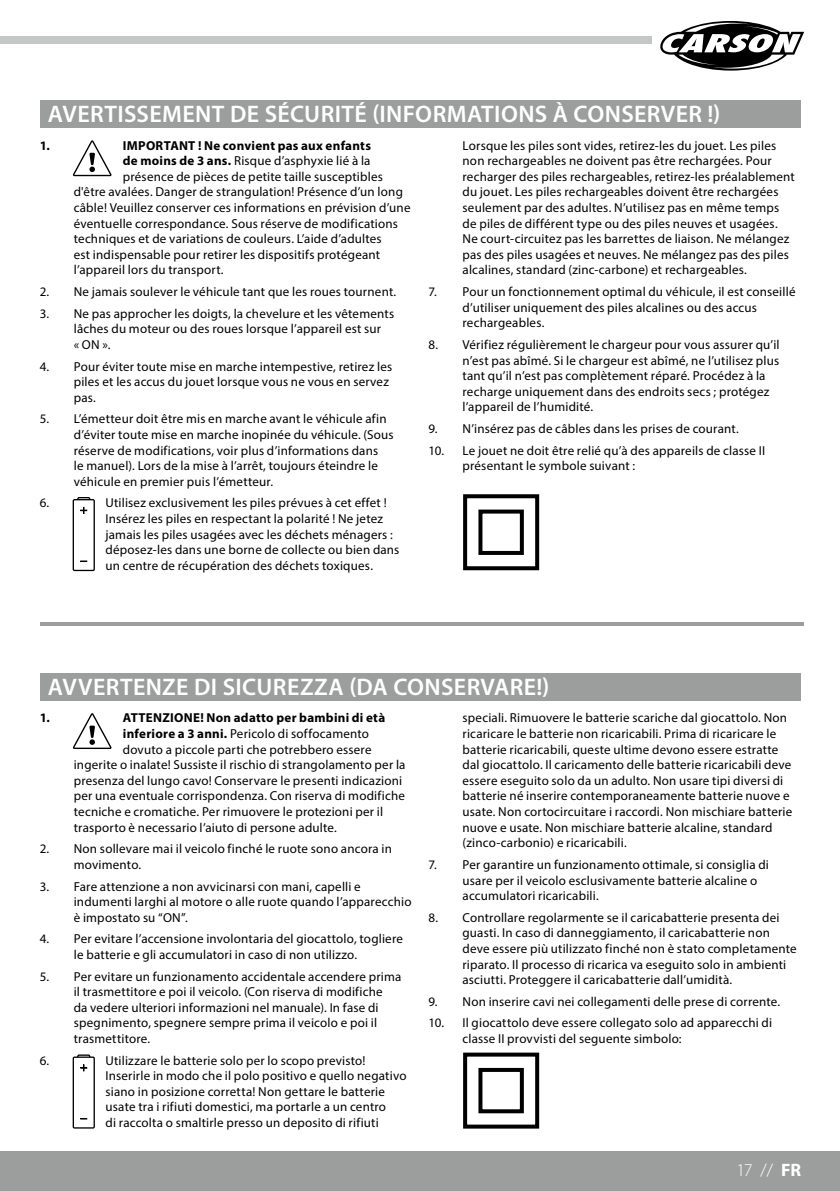
<style>
.page{position:relative;width:840px;height:1191px;background:#fff}
.page>*{position:absolute;margin:0;border:0;box-sizing:border-box;transform-origin:0 0}
.t1{font:600 24px "Myriad Pro";letter-spacing:.015em;color:#fff}
.t2{font:300 18px "Myriad Pro";color:#fff}
.t3{font:13px/15.6px "Myriad Pro";letter-spacing:.015em;color:#000}
.t4{font:700 13px "Myriad Pro";letter-spacing:.02em;color:#000}
.s1{font-weight:700}
</style>
<div class="page">
<div style="left:0;top:1151px;width:839px;height:40px;background:#9c9d9d"></div>
<div style="left:0;top:36px;width:651px;height:8px;background:#c5c6c6"></div>
<svg style="left:660px;top:21px;width:144px;height:50px"></svg>
<div style="left:40px;top:100px;width:759px;height:28px;background:#9c9d9d"></div>
<div style="left:463px;top:494px;width:76px;height:76px;border:4px solid #000"></div>
<div style="left:478px;top:509px;width:45px;height:46px;border:4px solid #000"></div>
<svg style="left:73px;top:140px;width:38px;height:36px"></svg>
<div style="left:77px;top:497px;width:13px;height:6px;border:1px solid #000"></div>
<div style="left:73px;top:500px;width:21px;height:70px;background:#fff"></div>
<div style="left:73px;top:499px;width:22px;height:72px;border:1px solid #000"></div>
<svg style="left:80px;top:507px;width:7px;height:6px"></svg>
<div style="left:40px;top:672px;width:759px;height:28px;background:#9c9d9d"></div>
<div style="left:463px;top:1052px;width:76px;height:76px;border:4px solid #000"></div>
<div style="left:478px;top:1068px;width:45px;height:45px;border:4px solid #000"></div>
<svg style="left:73px;top:713px;width:38px;height:36px"></svg>
<div style="left:77px;top:1054px;width:13px;height:7px;border:1px solid #000"></div>
<div style="left:73px;top:1057px;width:21px;height:71px;background:#fff"></div>
<div style="left:73px;top:1056px;width:22px;height:72px;border:1px solid #000"></div>
<svg style="left:80px;top:1064px;width:7px;height:7px"></svg>
<hr style="left:40px;top:622px;width:763px;height:4px;background:#9c9d9d">
<h1 class="t1" style="left:48px;top:99px;width:673px">AVERTISSEMENT DE SÉCURITÉ (INFORMATIONS À CONSERVER !)</h1>
<p class="t4" style="left:40px;top:137px;width:12px">1.</p>
<p class="t4" style="left:123px;top:137px;width:249px">IMPORTANT ! Ne convient pas aux enfants</p>
<p class="t3" style="left:123px;top:153px;width:249px"><span class="s1">de moins de 3 ans.</span> Risque d’asphyxie lié à la</p>
<p class="t3" style="left:123px;top:168px;width:261px">présence de pièces de petite taille susceptibles</p>
<p class="t3" style="left:74px;top:184px;width:330px">d'être avalées. Danger de strangulation! Présence d’un long</p>
<p class="t3" style="left:74px;top:200px;width:338px">câble! Veuillez conserver ces informations en prévision d’une</p>
<p class="t3" style="left:74px;top:215px;width:325px">éventuelle correspondance. Sous réserve de modifications</p>
<p class="t3" style="left:74px;top:231px;width:309px">techniques et de variations de couleurs. L’aide d’adultes</p>
<p class="t3" style="left:74px;top:246px;width:308px">est indispensable pour retirer les dispositifs protégeant</p>
<p class="t3" style="left:74px;top:262px;width:151px">l’appareil lors du transport.</p>
<p class="t3" style="left:40px;top:284px;width:358px">2. Ne jamais soulever le véhicule tant que les roues tournent.</p>
<p class="t3" style="left:74px;top:305px;width:322px;text-indent:-34px">3. Ne pas approcher les doigts, la chevelure et les vêtements lâches du moteur ou des roues lorsque l’appareil est sur<br>« ON ».</p>
<p class="t3" style="left:74px;top:358px;width:320px;text-indent:-34px">4. Pour éviter toute mise en marche intempestive, retirez les piles et les accus du jouet lorsque vous ne vous en servez pas.</p>
<p class="t3" style="left:74px;top:411px;width:321px;text-indent:-34px">5. L’émetteur doit être mis en marche avant le véhicule afin d’éviter toute mise en marche inopinée du véhicule. (Sous réserve de modifications, voir plus d’informations dans<br>le manuel). Lors de la mise à l’arrêt, toujours éteindre le véhicule en premier puis l’émetteur.</p>
<p class="t3" style="left:40px;top:495px;width:11px">6.</p>
<p class="t3" style="left:105px;top:495px;width:295px">Utilisez exclusivement les piles prévues à cet effet !<br>Insérez les piles en respectant la polarité ! Ne jetez jamais les piles usagées avec les déchets ménagers : déposez-les dans une borne de collecte ou bien dans un centre de récupération des déchets toxiques.</p>
<p class="t3" style="left:462px;top:137px;width:334px">Lorsque les piles sont vides, retirez-les du jouet. Les piles non rechargeables ne doivent pas être rechargées. Pour recharger des piles rechargeables, retirez-les préalablement du jouet. Les piles rechargeables doivent être rechargées seulement par des adultes. N’utilisez pas en même temps de piles de différent type ou des piles neuves et usagées.<br>Ne court-circuitez pas les barrettes de liaison. Ne mélangez pas des piles usagées et neuves. Ne mélangez pas des piles alcalines, standard (zinc-carbone) et rechargeables.</p>
<p class="t3" style="left:462px;top:284px;width:334px;text-indent:-34px">7. Pour un fonctionnement optimal du véhicule, il est conseillé d’utiliser uniquement des piles alcalines ou des accus rechargeables.</p>
<p class="t3" style="left:462px;top:336px;width:318px;text-indent:-34px">8. Vérifiez régulièrement le chargeur pour vous assurer qu’il n’est pas abîmé. Si le chargeur est abîmé, ne l’utilisez plus tant qu’il n’est pas complètement réparé. Procédez à la recharge uniquement dans des endroits secs ; protégez l’appareil de l’humidité.</p>
<p class="t3" style="left:428px;top:420px;width:311px">9. N’insérez pas de câbles dans les prises de courant.</p>
<p class="t3" style="left:462px;top:442px;width:304px;text-indent:-34px">10. Le jouet ne doit être relié qu’à des appareils de classe II présentant le symbole suivant :</p>
<h1 class="t1" style="left:48px;top:671px;width:502px">AVVERTENZE DI SICUREZZA (DA CONSERVARE!)</h1>
<p class="t4" style="left:40px;top:709px;width:12px">1.</p>
<p class="t4" style="left:123px;top:709px;width:264px">ATTENZIONE! Non adatto per bambini di età</p>
<p class="t3" style="left:123px;top:725px;width:247px"><span class="s1">inferiore a 3 anni.</span> Pericolo di soffocamento</p>
<p class="t3" style="left:123px;top:741px;width:250px">dovuto a piccole parti che potrebbero essere</p>
<p class="t3" style="left:74px;top:757px;width:333px">ingerite o inalate! Sussiste il rischio di strangolamento per la</p>
<p class="t3" style="left:74px;top:772px;width:330px">presenza del lungo cavo! Conservare le presenti indicazioni</p>
<p class="t3" style="left:74px;top:788px;width:332px">per una eventuale corrispondenza. Con riserva di modifiche</p>
<p class="t3" style="left:74px;top:803px;width:311px">tecniche e cromatiche. Per rimuovere le protezioni per il</p>
<p class="t3" style="left:74px;top:819px;width:264px">trasporto è necessario l’aiuto di persone adulte.</p>
<p class="t3" style="left:74px;top:841px;width:319px;text-indent:-34px">2. Non sollevare mai il veicolo finché le ruote sono ancora in movimento.</p>
<p class="t3" style="left:74px;top:878px;width:339px;text-indent:-34px">3. Fare attenzione a non avvicinarsi con mani, capelli e indumenti larghi al motore o alle ruote quando l’apparecchio è impostato su “ON”.</p>
<p class="t3" style="left:74px;top:931px;width:330px;text-indent:-34px">4. Per evitare l’accensione involontaria del giocattolo, togliere le batterie e gli accumulatori in caso di non utilizzo.</p>
<p class="t3" style="left:74px;top:968px;width:329px;text-indent:-34px">5. Per evitare un funzionamento accidentale accendere prima il trasmettitore e poi il veicolo. (Con riserva di modifiche<br>da vedere ulteriori informazioni nel manuale). In fase di spegnimento, spegnere sempre prima il veicolo e poi il trasmettitore.</p>
<p class="t3" style="left:40px;top:1052px;width:11px">6.</p>
<p class="t3" style="left:105px;top:1052px;width:302px">Utilizzare le batterie solo per lo scopo previsto!<br>Inserirle in modo che il polo positivo e quello negativo siano in posizione corretta! Non gettare le batterie usate tra i rifiuti domestici, ma portarle a un centro<br>di raccolta o smaltirle presso un deposito di rifiuti</p>
<p class="t3" style="left:462px;top:710px;width:331px">speciali. Rimuovere le batterie scariche dal giocattolo. Non ricaricare le batterie non ricaricabili. Prima di ricaricare le batterie ricaricabili, queste ultime devono essere estratte dal giocattolo. Il caricamento delle batterie ricaricabili deve essere eseguito solo da un adulto. Non usare tipi diversi di batterie né inserire contemporaneamente batterie nuove e usate. Non cortocircuitare i raccordi. Non mischiare batterie nuove e usate. Non mischiare batterie alcaline, standard (zinco-carbonio) e ricaricabili.</p>
<p class="t3" style="left:462px;top:856px;width:308px;text-indent:-34px">7. Per garantire un funzionamento ottimale, si consiglia di usare per il veicolo esclusivamente batterie alcaline o accumulatori ricaricabili.</p>
<p class="t3" style="left:462px;top:909px;width:335px;text-indent:-34px">8. Controllare regolarmente se il caricabatterie presenta dei guasti. In caso di danneggiamento, il caricabatterie non deve essere più utilizzato finché non è stato completamente riparato. Il processo di ricarica va eseguito solo in ambienti asciutti. Proteggere il caricabatterie dall’umidità.</p>
<p class="t3" style="left:428px;top:993px;width:353px">9. Non inserire cavi nei collegamenti delle prese di corrente.</p>
<p class="t3" style="left:462px;top:1015px;width:311px;text-indent:-34px">10. Il giocattolo deve essere collegato solo ad apparecchi di classe II provvisti del seguente simbolo:</p>
<h2 class="t2" style="left:736px;top:1159px;width:66px">17 // <span class="s1">FR</span></h2>
</div>
